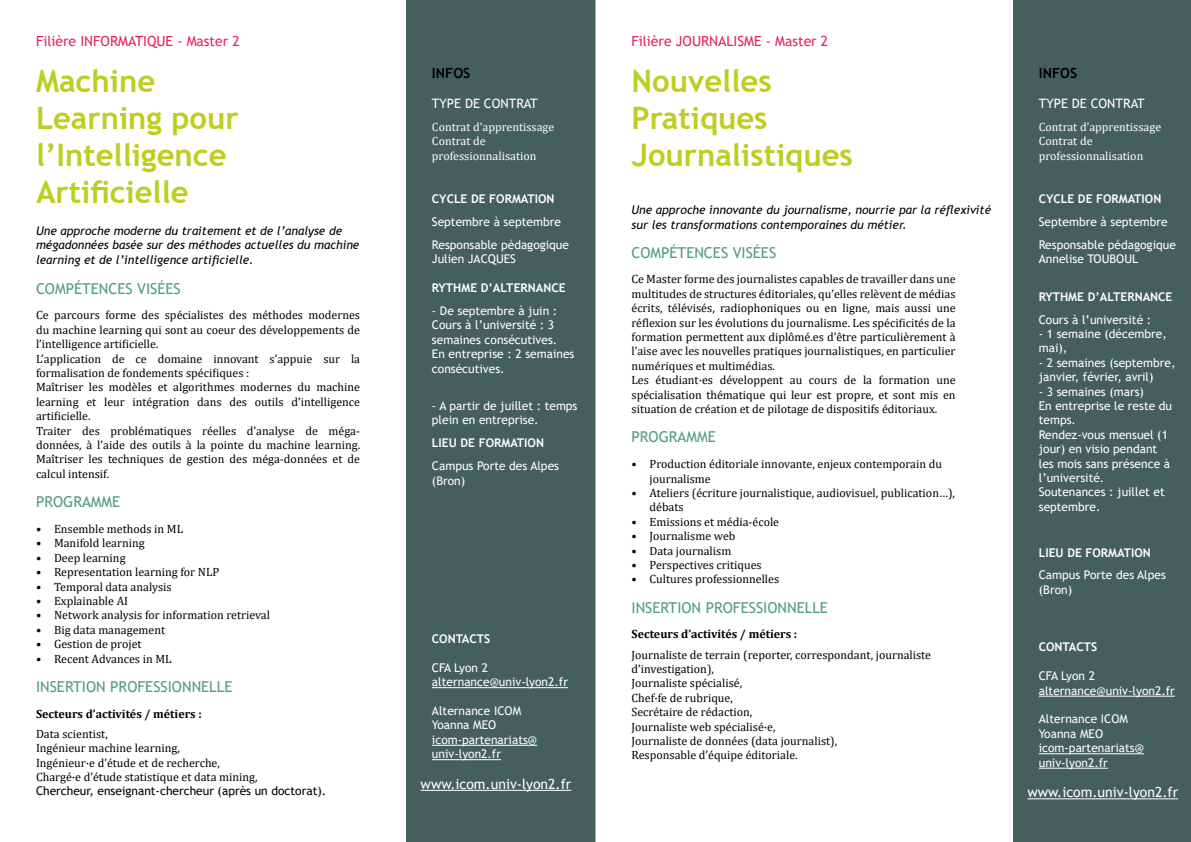
<style>
.page{position:relative;width:1191px;height:842px;background:#fff}
.page>*{position:absolute;margin:0;border:0;box-sizing:border-box;transform-origin:0 0}
.t1{font:700 31px/37.2px "Trebuchet MS";color:#bccf21}
.t2{font:15px "Trebuchet MS";color:#549b84}
.t3{font:14px "Trebuchet MS";color:#e62455}
.t4{font:14px "Trebuchet MS";color:#fff}
.t5{font:700 14px "Trebuchet MS";color:#000}
.t6{font:13px "Trebuchet MS";color:#fff}
.t7{font:12px/14.4px "Cambria";color:#000}
.t8{font:12px/14.4px "Trebuchet MS";color:#fff}
.t9{font:italic 12px/14.4px "Trebuchet MS";color:#000}
.t10{font:700 12px "Trebuchet MS";color:#fff}
.t11{font:12px/14.4px "Cambria";color:#fff}
.t12{font:700 12px "Cambria";color:#000}
.t13{font:12px "Trebuchet MS";color:#000}
</style>
<div class="page">
<div style="left:406px;top:0;width:189px;height:842px;background:#455f5d"></div>
<hr style="left:432px;top:687px;width:136px;height:1px;background:#fff">
<hr style="left:432px;top:745px;width:105px;height:1px;background:#fff">
<hr style="left:432px;top:759px;width:69px;height:1px;background:#fff">
<hr style="left:420px;top:790px;width:151px;height:1px;background:#fff">
<div style="left:1013px;top:0;width:178px;height:842px;background:#455f5d"></div>
<hr style="left:1038px;top:696px;width:136px;height:1px;background:#fff">
<hr style="left:1038px;top:753px;width:106px;height:1px;background:#fff">
<hr style="left:1038px;top:768px;width:69px;height:1px;background:#fff">
<hr style="left:1027px;top:798px;width:151px;height:1px;background:#fff">
<p class="t3" style="left:36px;top:33px;width:205px">Filière INFORMATIQUE - Master 2</p>
<h1 class="t1" style="left:36px;top:62px;width:204px">Machine<br>Learning pour l’Intelligence<br>Artificielle</h1>
<p class="t9" style="left:36px;top:223px;width:325px">Une approche moderne du traitement et de l’analyse de mégadonnées basée sur des méthodes actuelles du machine learning et de l’intelligence artificielle.</p>
<p class="t2" style="left:36px;top:279px;width:146px">COMPÉTENCES VISÉES</p>
<p class="t7" style="left:36px;top:308px;width:326px">Ce parcours forme des spécialistes des méthodes modernes du machine learning qui sont au coeur des développements de l’intelligence artificielle.<br>L’application de ce domaine innovant s’appuie sur la formalisation de fondements spécifiques :<br>Maîtriser les modèles et algorithmes modernes du machine learning et leur intégration dans des outils d’intelligence artificielle.<br>Traiter des problématiques réelles d’analyse de méga&shy;données, à l’aide des outils à la pointe du machine learning.<br>Maîtriser les techniques de gestion des méga-données et de calcul intensif.</p>
<p class="t2" style="left:36px;top:492px;width:86px">PROGRAMME</p>
<p class="t7" style="left:36px;top:522px;width:149px">• Ensemble methods in ML</p>
<p class="t7" style="left:36px;top:536px;width:110px">• Manifold learning</p>
<p class="t7" style="left:36px;top:550px;width:91px">• Deep learning</p>
<p class="t7" style="left:36px;top:565px;width:185px">• Representation learning for NLP</p>
<p class="t7" style="left:36px;top:579px;width:137px">• Temporal data analysis</p>
<p class="t7" style="left:36px;top:594px;width:94px">• Explainable AI</p>
<p class="t7" style="left:36px;top:608px;width:235px">• Network analysis for information retrieval</p>
<p class="t7" style="left:36px;top:622px;width:131px">• Big data management</p>
<p class="t7" style="left:36px;top:637px;width:107px">• Gestion de projet</p>
<p class="t7" style="left:36px;top:651px;width:137px">• Recent Advances in ML</p>
<p class="t2" style="left:36px;top:677px;width:198px">INSERTION PROFESSIONNELLE</p>
<p class="t12" style="left:36px;top:705px;width:167px">Secteurs d’activités / métiers :</p>
<p class="t7" style="left:36px;top:726px;width:223px">Data scientist,<br>Ingénieur machine learning,<br>Ingénieur·e d’étude et de recherche,<br>Chargé·e d’étude statistique et data mining,</p>
<p class="t13" style="left:36px;top:783px;width:292px">Chercheur, enseignant-chercheur (après un doctorat).</p>
<p class="t5" style="left:432px;top:64px;width:40px">INFOS</p>
<p class="t6" style="left:432px;top:95px;width:107px">TYPE DE CONTRAT</p>
<p class="t11" style="left:432px;top:120px;width:124px">Contrat d’apprentissage<br>Contrat de professionnalisation</p>
<p class="t10" style="left:432px;top:191px;width:124px">CYCLE DE FORMATION</p>
<p class="t8" style="left:432px;top:210px;width:139px;line-height:22.9px">Septembre à septembre<br>Responsable pédagogique</p>
<p class="t8" style="left:432px;top:252px;width:86px">Julien JACQUES</p>
<p class="t10" style="left:432px;top:280px;width:135px">RYTHME D’ALTERNANCE</p>
<p class="t8" style="left:432px;top:303px;width:144px">- De septembre à juin :<br>Cours à l’université : 3 semaines consécutives.<br>En entreprise : 2 semaines consécutives.</p>
<p class="t8" style="left:432px;top:398px;width:147px">- A partir de juillet : temps plein en entreprise.</p>
<p class="t10" style="left:432px;top:435px;width:113px">LIEU DE FORMATION</p>
<p class="t8" style="left:432px;top:459px;width:129px">Campus Porte des Alpes (Bron)</p>
<p class="t10" style="left:432px;top:631px;width:60px">CONTACTS</p>
<p class="t8" style="left:432px;top:660px;width:137px">CFA Lyon 2 alternance@univ-lyon2.fr</p>
<p class="t8" style="left:432px;top:703px;width:107px">Alternance ICOM<br>Yoanna MEO icom-partenariats@ univ-lyon2.fr</p>
<p class="t4" style="left:420px;top:775px;width:152px">www.icom.univ-lyon2.fr</p>
<p class="t3" style="left:631px;top:33px;width:198px">Filière JOURNALISME - Master 2</p>
<h1 class="t1" style="left:631px;top:62px;width:223px">Nouvelles<br>Pratiques<br>Journalistiques</h1>
<p class="t9" style="left:631px;top:203px;width:361px">Une approche innovante du journalisme, nourrie par la réflexivité sur les transformations contemporaines du métier.</p>
<p class="t2" style="left:631px;top:243px;width:146px">COMPÉTENCES VISÉES</p>
<p class="t7" style="left:631px;top:272px;width:326px">Ce Master forme des journalistes capables de travailler dans une multitudes de structures éditoriales, qu’elles relèvent de médias écrits, télévisés, radiophoniques ou en ligne, mais aussi une réflexion sur les évolutions du journalisme. Les spécificités de la formation permettent aux diplômé.es d’être particulièrement à l’aise avec les nouvelles pratiques journalistiques, en particulier numériques et multimédias.<br>Les étudiant·es développent au cours de la formation une spécialisation thématique qui leur est propre, et sont mis en situation de création et de pilotage de dispositifs éditoriaux.</p>
<p class="t2" style="left:631px;top:428px;width:86px">PROGRAMME</p>
<p class="t7" style="left:649px;top:457px;width:294px;text-indent:-18px">• Production éditoriale innovante, enjeux contemporain du journalisme</p>
<p class="t7" style="left:649px;top:486px;width:307px;text-indent:-18px">• Ateliers (écriture journalistique, audiovisuel, publication…), débats</p>
<p class="t7" style="left:631px;top:514px;width:149px">• Emissions et média-école</p>
<p class="t7" style="left:631px;top:529px;width:105px">• Journalisme web</p>
<p class="t7" style="left:631px;top:543px;width:101px">• Data journalism</p>
<p class="t7" style="left:631px;top:558px;width:132px">• Perspectives critiques</p>
<p class="t7" style="left:631px;top:572px;width:149px">• Cultures professionnelles</p>
<p class="t2" style="left:631px;top:598px;width:198px">INSERTION PROFESSIONNELLE</p>
<p class="t12" style="left:631px;top:626px;width:167px">Secteurs d’activités / métiers :</p>
<p class="t7" style="left:631px;top:647px;width:301px">Journaliste de terrain (reporter, correspondant, journaliste d’investigation),<br>Journaliste spécialisé,<br>Chef·fe de rubrique,<br>Secrétaire de rédaction,<br>Journaliste web spécialisé·e,<br>Journaliste de données (data journalist),<br>Responsable d’équipe éditoriale.</p>
<p class="t5" style="left:1038px;top:64px;width:40px">INFOS</p>
<p class="t6" style="left:1038px;top:95px;width:107px">TYPE DE CONTRAT</p>
<p class="t11" style="left:1038px;top:120px;width:124px">Contrat d’apprentissage<br>Contrat de professionnalisation</p>
<p class="t10" style="left:1038px;top:191px;width:124px">CYCLE DE FORMATION</p>
<p class="t8" style="left:1038px;top:210px;width:139px;line-height:22.9px">Septembre à septembre<br>Responsable pédagogique</p>
<p class="t8" style="left:1038px;top:252px;width:101px">Annelise TOUBOUL</p>
<p class="t10" style="left:1038px;top:289px;width:135px">RYTHME D’ALTERNANCE</p>
<p class="t8" style="left:1038px;top:312px;width:114px">Cours à l’université :</p>
<p class="t8" style="left:1038px;top:326px;width:130px">- 1 semaine (décembre, mai),</p>
<p class="t8" style="left:1038px;top:355px;width:138px">- 2 semaines (septembre, janvier, février, avril)</p>
<p class="t8" style="left:1038px;top:384px;width:135px">- 3 semaines (mars)<br>En entreprise le reste du temps.<br>Rendez-vous mensuel (1 jour) en visio pendant les mois sans présence à l’université.<br>Soutenances : juillet et septembre.</p>
<p class="t10" style="left:1038px;top:545px;width:113px">LIEU DE FORMATION</p>
<p class="t8" style="left:1038px;top:568px;width:129px">Campus Porte des Alpes (Bron)</p>
<p class="t10" style="left:1038px;top:640px;width:60px">CONTACTS</p>
<p class="t8" style="left:1038px;top:669px;width:137px">CFA Lyon 2 alternance@univ-lyon2.fr</p>
<p class="t8" style="left:1038px;top:712px;width:107px">Alternance ICOM<br>Yoanna MEO icom-partenariats@ univ-lyon2.fr</p>
<p class="t4" style="left:1027px;top:783px;width:152px">www.icom.univ-lyon2.fr</p>
</div>
